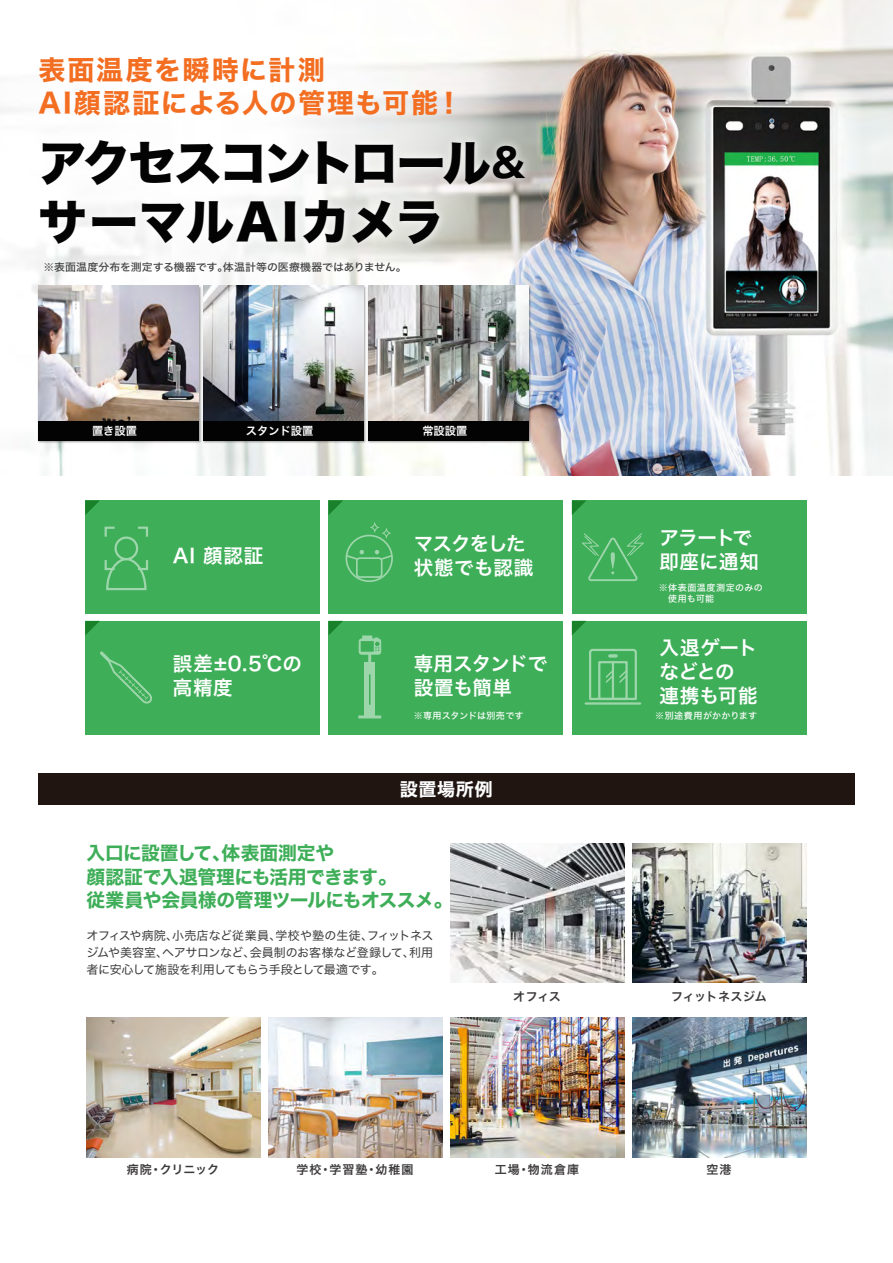
<style>
.page{position:relative;width:893px;height:1263px;background:#fff}
.page>*{position:absolute;margin:0;border:0;box-sizing:border-box;transform-origin:0 0}
.t1{font:48.15px/59.6px "Hiragino Sans W8";letter-spacing:-.045em;color:#030303}
.t2{font:27px/33.6px "Hiragino Sans W7";letter-spacing:.06em;color:#f36e21}
.t3{font:19.5px/24px "Hiragino Sans W6";letter-spacing:.005em;color:#fff}
.t4{font:19.5px/24px "Hiragino Sans W6";letter-spacing:-.025em;color:#fff}
.t5{font:18.75px/23.7px "Hiragino Sans W7";letter-spacing:-.02em;color:#3eae58}
.t6{font:18px "Hiragino Sans W7";letter-spacing:.04em;color:#fff}
.t7{font:12px/17.2px "Hiragino Sans W4";letter-spacing:-.03em;color:#3e3e3f;text-align:justify}
.t8{font:12px "Hiragino Sans W6";letter-spacing:.045em;color:#3d3a3a}
.t9{font:12px "Hiragino Sans W6";letter-spacing:-.03em;color:#3d3a3a}
.t10{font:11.25px "Hiragino Sans W6";color:#fff}
.t11{font:10.5px "Hiragino Sans W5";color:#3e3e3f;scale:1.04 1}
.t12{font:9px/10.6px "Hiragino Sans W5";letter-spacing:.04em;color:#fff}
.s1{font-family:"Hiragino Sans W7";font-size:38.85px}
</style>
<div class="page">
<img style="left:0;top:0;width:893px;height:476px">
<div style="left:38px;top:773px;width:816px;height:31px;background:#201511"></div>
<img style="left:25px;top:125px;width:522px;height:155px">
<img style="left:451px;top:843px;width:173px;height:140px">
<img style="left:632px;top:843px;width:174px;height:140px">
<img style="left:87px;top:1017px;width:174px;height:141px">
<img style="left:269px;top:1017px;width:174px;height:141px">
<img style="left:632px;top:1017px;width:174px;height:141px">
<img style="left:451px;top:1017px;width:173px;height:141px">
<img style="left:37px;top:284px;width:496px;height:161px">
<img style="left:38px;top:286px;width:161px;height:135px">
<div style="left:38px;top:421px;width:161px;height:20px;background:#030303"></div>
<img style="left:204px;top:286px;width:160px;height:135px">
<div style="left:204px;top:421px;width:160px;height:20px;background:#030303"></div>
<img style="left:369px;top:286px;width:160px;height:135px">
<div style="left:369px;top:421px;width:160px;height:20px;background:#030303"></div>
<div style="left:85px;top:500px;width:235px;height:114px;background:#3eae58"></div>
<svg style="left:85px;top:500px;width:15px;height:15px"></svg>
<div style="left:572px;top:500px;width:234px;height:114px;background:#3eae58"></div>
<svg style="left:572px;top:500px;width:14px;height:15px"></svg>
<svg style="left:582px;top:533px;width:62px;height:48px"></svg>
<div style="left:85px;top:621px;width:235px;height:113px;background:#3eae58"></div>
<svg style="left:85px;top:621px;width:15px;height:14px"></svg>
<svg style="left:100px;top:651px;width:52px;height:53px"></svg>
<div style="left:114px;top:536px;width:24px;height:24px;border:2px solid #fff;border-radius:50%"></div>
<svg style="left:138px;top:527px;width:10px;height:10px"></svg>
<svg style="left:105px;top:527px;width:10px;height:10px"></svg>
<svg style="left:105px;top:557px;width:43px;height:33px"></svg>
<div style="left:328px;top:500px;width:235px;height:114px;background:#3eae58"></div>
<svg style="left:328px;top:500px;width:15px;height:15px"></svg>
<svg style="left:346px;top:522px;width:47px;height:60px"></svg>
<div style="left:572px;top:621px;width:234px;height:113px;background:#3eae58"></div>
<svg style="left:572px;top:621px;width:14px;height:14px"></svg>
<hr style="left:586px;top:702px;width:54px;height:3px;background:#fff">
<svg style="left:589px;top:649px;width:48px;height:52px"></svg>
<div style="left:328px;top:621px;width:235px;height:113px;background:#3eae58"></div>
<svg style="left:328px;top:621px;width:15px;height:14px"></svg>
<svg style="left:359px;top:635px;width:22px;height:20px"></svg>
<hr style="left:368px;top:654px;width:3px;height:55px;background:#fff">
<hr style="left:358px;top:715px;width:23px;height:3px;background:#fff">
<svg style="left:365px;top:662px;width:10px;height:55px"></svg>
<svg style="left:369px;top:675px;width:1px;height:29px"></svg>
<h2 class="t2" style="left:38px;top:54px;width:426px">表面温度を瞬時に計測<br>AI顔認証による人の管理も可能！</h2>
<h1 class="t1" style="left:38px;top:134px;width:490px">アクセスコントロール<span class="s1">＆</span>サーマルAIカメラ</h1>
<p class="t11" style="left:43px;top:258px;width:351px">※表面温度分布を測定する機器です。体温計等の医療機器ではありません。</p>
<p class="t10" style="left:92px;top:421px;width:47px">置き設置</p>
<p class="t10" style="left:246px;top:421px;width:69px">スタンド設置</p>
<p class="t10" style="left:422px;top:421px;width:46px">常設設置</p>
<h3 class="t3" style="left:173px;top:542px;width:92px">AI 顔認証</h3>
<h3 class="t3" style="left:173px;top:651px;width:131px">誤差±0.5℃の高精度</h3>
<h3 class="t4" style="left:414px;top:531px;width:121px">マスクをした状態でも認識</h3>
<h3 class="t3" style="left:414px;top:651px;width:135px">専用スタンドで設置も簡単</h3>
<p class="t12" style="left:414px;top:709px;width:111px">※専用スタンドは別売です</p>
<h3 class="t6" style="left:400px;top:775px;width:95px">設置場所例</h3>
<h3 class="t5" style="left:87px;top:842px;width:368px">入口に設置して、体表面測定や<br>顔認証で入退管理にも活用できます。<br>従業員や会員様の管理ツールにもオススメ。</h3>
<p class="t7" style="left:87px;top:926px;width:348px">オフィスや病院、小売店など従業員、学校や塾の生徒、フィットネスジムや美容室、ヘアサロンなど、会員制のお客様など登録して、利用者に安心して施設を利用してもらう手段として最適です。</p>
<h3 class="t3" style="left:659px;top:525px;width:101px">アラートで即座に通知</h3>
<p class="t12" style="left:659px;top:582px;width:106px">※体表面温度測定のみの　使用も可能</p>
<h3 class="t3" style="left:659px;top:635px;width:100px">入退ゲートなどとの連携も可能</h3>
<p class="t12" style="left:655px;top:709px;width:103px">※別途費用がかかります</p>
<p class="t8" style="left:513px;top:985px;width:49px">オフィス</p>
<p class="t9" style="left:671px;top:985px;width:97px">フィットネスジム</p>
<p class="t8" style="left:127px;top:1159px;width:94px">病院・クリニック</p>
<p class="t8" style="left:296px;top:1159px;width:119px">学校・学習塾・幼稚園</p>
<p class="t8" style="left:495px;top:1159px;width:86px">工場・物流倉庫</p>
<p class="t8" style="left:706px;top:1159px;width:27px">空港</p>
</div>
